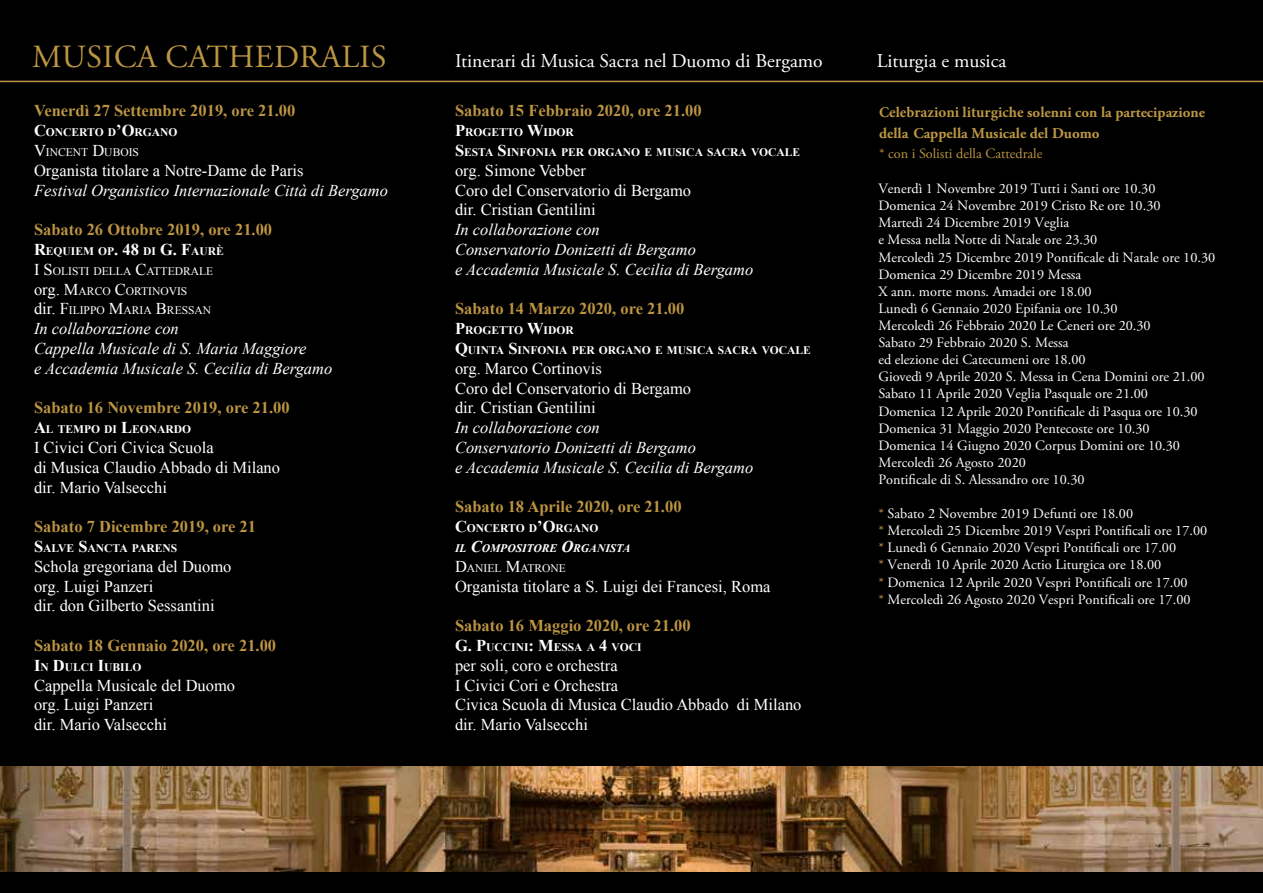
<style>
.page{position:relative;width:1263px;height:893px;background:#000}
.page>*{position:absolute;margin:0;border:0;box-sizing:border-box;transform-origin:0 0}
.t1{font:32.25px "Adobe Garamond Pro";letter-spacing:.015em;color:#bc9644}
.t2{font:19.5px "Adobe Garamond Pro";color:#fff}
.t3{font:16.5px/19.8px "Times New Roman";color:#fff}
.t4{font:italic 16.5px/19.8px "Times New Roman";color:#fff}
.t5{font:700 16.5px "Times New Roman";color:#bc9442}
.t6{font:700 15px/21.3px "Adobe Garamond Pro";color:#bc9644}
.t7{font:14.25px/17.1px "Adobe Garamond Pro";color:#fff}
.t8{font:14.25px "Adobe Garamond Pro";color:#bc9442}
.t9{font:700 11.55px/19.8px "Times New Roman";color:#fff}
.t10{font:11.55px/19.8px "Times New Roman";color:#fff}
.t11{font:italic 700 11.55px/19.8px "Times New Roman";color:#fff}
.s1{font-size:16.5px}
.s2{font-weight:400;font-size:16.5px}
.s3{font-weight:400}
.s4{font-weight:700;font-size:16.5px}
.s5{font-weight:700}
.s6{font-style:normal;font-size:16.5px}
.s7{font-style:normal}
.s8{font-weight:400;font-style:normal;font-size:16.5px}
.s9{font-weight:400;font-style:normal}
.s10{font-family:"Minion Pro"}
.s11{color:#bc9442}
</style>
<div class="page">
<img style="left:0;top:766px;width:1263px;height:106px">
<hr style="left:0;top:81px;width:1263px;height:1px;background:#bc9644">
<h1 class="t1" style="left:32px;top:37px;width:356px">MUSICA CATHEDRALIS</h1>
<h2 class="t2" style="left:455px;top:49px;width:369px">Itinerari di Musica Sacra nel Duomo di Bergamo</h2>
<h2 class="t2" style="left:877px;top:49px;width:131px">Liturgia e musica</h2>
<p class="t5" style="left:34px;top:99px;width:263px">Venerdì 27 Settembre 2019, ore 21.00</p>
<p class="t9" style="left:34px;top:122px;width:145px"><span class="s1">C</span>ONCERTO D<span class="s1">’O</span>RGANO<br><span class="s2">V</span><span class="s3">INCENT</span> <span class="s2">D</span><span class="s3">UBOIS</span></p>
<p class="t3" style="left:34px;top:160px;width:271px">Organista titolare a Notre-Dame de Paris</p>
<p class="t4" style="left:34px;top:180px;width:355px">Festival Organistico Internazionale Città di Bergamo</p>
<p class="t5" style="left:34px;top:218px;width:240px">Sabato 26 Ottobre 2019, ore 21.00</p>
<p class="t10" style="left:34px;top:241px;width:191px"><span class="s4">R</span><span class="s5">EQUIEM OP</span><span class="s4">. 48</span> <span class="s5">DI</span> <span class="s4">G. F</span><span class="s5">AURÈ<br></span><span class="s1">I S</span> OLISTI DELLA <span class="s1">C</span>ATTEDRALE <span class="s1">org.</span> <span class="s1">M</span>ARCO <span class="s1">C</span>ORTINOVIS<br><span class="s1">dir.</span> <span class="s1">F</span>ILIPPO <span class="s1">M</span>ARIA <span class="s1">B</span>RESSAN</p>
<p class="t4" style="left:34px;top:318px;width:300px">In collaborazione con<br>Cappella Musicale di S. Maria Maggiore<br>e Accademia Musicale S. Cecilia di Bergamo</p>
<p class="t5" style="left:34px;top:396px;width:257px">Sabato 16 Novembre 2019, ore 21.00</p>
<p class="t9" style="left:34px;top:419px;width:159px"><span class="s1">A</span>L TEMPO DI <span class="s1">L</span>EONARDO</p>
<p class="t3" style="left:34px;top:437px;width:248px">I Civici Cori Civica Scuola<br>di Musica Claudio Abbado di Milano dir. Mario Valsecchi</p>
<p class="t5" style="left:34px;top:515px;width:224px">Sabato 7 Dicembre 2019, ore 21</p>
<p class="t9" style="left:34px;top:538px;width:144px"><span class="s1">S</span>ALVE <span class="s1">S</span>ANCTA PARENS</p>
<p class="t3" style="left:34px;top:556px;width:199px">Schola gregoriana del Duomo org. Luigi Panzeri<br>dir. don Gilberto Sessantini</p>
<p class="t5" style="left:34px;top:634px;width:244px">Sabato 18 Gennaio 2020, ore 21.00</p>
<p class="t9" style="left:34px;top:657px;width:109px"><span class="s1">I</span>N <span class="s1">D</span>ULCI <span class="s1">I</span>UBILO</p>
<p class="t3" style="left:34px;top:675px;width:203px">Cappella Musicale del Duomo org. Luigi Panzeri<br>dir. Mario Valsecchi</p>
<p class="t5" style="left:455px;top:99px;width:248px">Sabato 15 Febbraio 2020, ore 21.00</p>
<p class="t9" style="left:455px;top:122px;width:347px"><span class="s1">P</span>ROGETTO <span class="s1">W</span>IDOR<br><span class="s1">S</span>ESTA <span class="s1">S</span>INFONIA PER ORGANO E MUSICA SACRA VOCALE</p>
<p class="t3" style="left:455px;top:160px;width:238px">org. Simone Vebber<br>Coro del Conservatorio di Bergamo dir. Cristian Gentilini</p>
<p class="t4" style="left:455px;top:219px;width:300px">In collaborazione con<br>Conservatorio Donizetti di Bergamo<br>e Accademia Musicale S. Cecilia di Bergamo</p>
<p class="t5" style="left:455px;top:297px;width:231px">Sabato 14 Marzo 2020, ore 21.00</p>
<p class="t9" style="left:455px;top:320px;width:357px"><span class="s1">P</span>ROGETTO <span class="s1">W</span>IDOR<br><span class="s1">Q</span>UINTA <span class="s1">S</span>INFONIA PER ORGANO E MUSICA SACRA VOCALE</p>
<p class="t3" style="left:455px;top:358px;width:238px">org. Marco Cortinovis<br>Coro del Conservatorio di Bergamo dir. Cristian Gentilini</p>
<p class="t4" style="left:455px;top:417px;width:300px">In collaborazione con<br>Conservatorio Donizetti di Bergamo<br>e Accademia Musicale S. Cecilia di Bergamo</p>
<p class="t5" style="left:455px;top:495px;width:228px">Sabato 18 Aprile 2020, ore 21.00</p>
<p class="t11" style="left:455px;top:518px;width:177px"><span class="s6">C</span><span class="s7">ONCERTO D</span><span class="s6">’O</span><span class="s7">RGANO<br></span>IL <span class="s1">C</span>OMPOSITORE <span class="s1">O</span>RGANISTA<br><span class="s8">D</span><span class="s9">ANIEL</span> <span class="s8">M</span><span class="s9">ATRONE</span></p>
<p class="t3" style="left:455px;top:576px;width:317px">Organista titolare a S. Luigi dei Francesi, Roma</p>
<p class="t5" style="left:455px;top:614px;width:237px">Sabato 16 Maggio 2020, ore 21.00</p>
<p class="t9" style="left:455px;top:637px;width:188px"><span class="s1">G. P</span>UCCINI<span class="s1">: M</span>ESSA A <span class="s1">4</span> VOCI</p>
<p class="t3" style="left:455px;top:655px;width:348px">per soli, coro e orchestra<br>I Civici Cori e Orchestra<br>Civica Scuola di Musica Claudio Abbado di Milano dir. Mario Valsecchi</p>
<p class="t6" style="left:879px;top:101px;width:328px"><span class="s10">Celebrazioni liturgiche</span> solenni con la partecipazione della Cappella Musicale del Duomo</p>
<p class="t8" style="left:879px;top:145px;width:165px">* con i Solisti della Cattedrale</p>
<p class="t7" style="left:878px;top:181px;width:338px">Venerdì 1 Novembre 2019 Tutti i Santi ore 10.30<br>Domenica 24 Novembre 2019 Cristo Re ore 10.30<br>Martedì 24 Dicembre 2019 Veglia<br>e Messa nella Notte di Natale ore 23.30<br>Mercoledì 25 Dicembre 2019 Pontificale di Natale ore 10.30<br>Domenica 29 Dicembre 2019 Messa<br>X ann. morte mons. Amadei ore 18.00<br>Lunedì 6 Gennaio 2020 Epifania ore 10.30<br>Mercoledì 26 Febbraio 2020 Le Ceneri ore 20.30<br>Sabato 29 Febbraio 2020 S. Messa<br>ed elezione dei Catecumeni ore 18.00<br>Giovedì 9 Aprile 2020 S. Messa in Cena Domini ore 21.00<br>Sabato 11 Aprile 2020 Veglia Pasquale ore 21.00<br>Domenica 12 Aprile 2020 Pontificale di Pasqua ore 10.30<br>Domenica 31 Maggio 2020 Pentecoste ore 10.30<br>Domenica 14 Giugno 2020 Corpus Domini ore 10.30<br>Mercoledì 26 Agosto 2020<br>Pontificale di S. Alessandro ore 10.30</p>
<p class="t7" style="left:878px;top:506px;width:330px"><span class="s11">*</span> Sabato 2 Novembre 2019 Defunti ore 18.00<br><span class="s11">*</span> Mercoledì 25 Dicembre 2019 Vespri Pontificali ore 17.00 <span class="s11">*</span> Lunedì 6 Gennaio 2020 Vespri Pontificali ore 17.00<br><span class="s11">*</span> Venerdì 10 Aprile 2020 Actio Liturgica ore 18.00<br><span class="s11">*</span> Domenica 12 Aprile 2020 Vespri Pontificali ore 17.00<br><span class="s11">*</span> Mercoledì 26 Agosto 2020 Vespri Pontificali ore 17.00</p>
</div>
